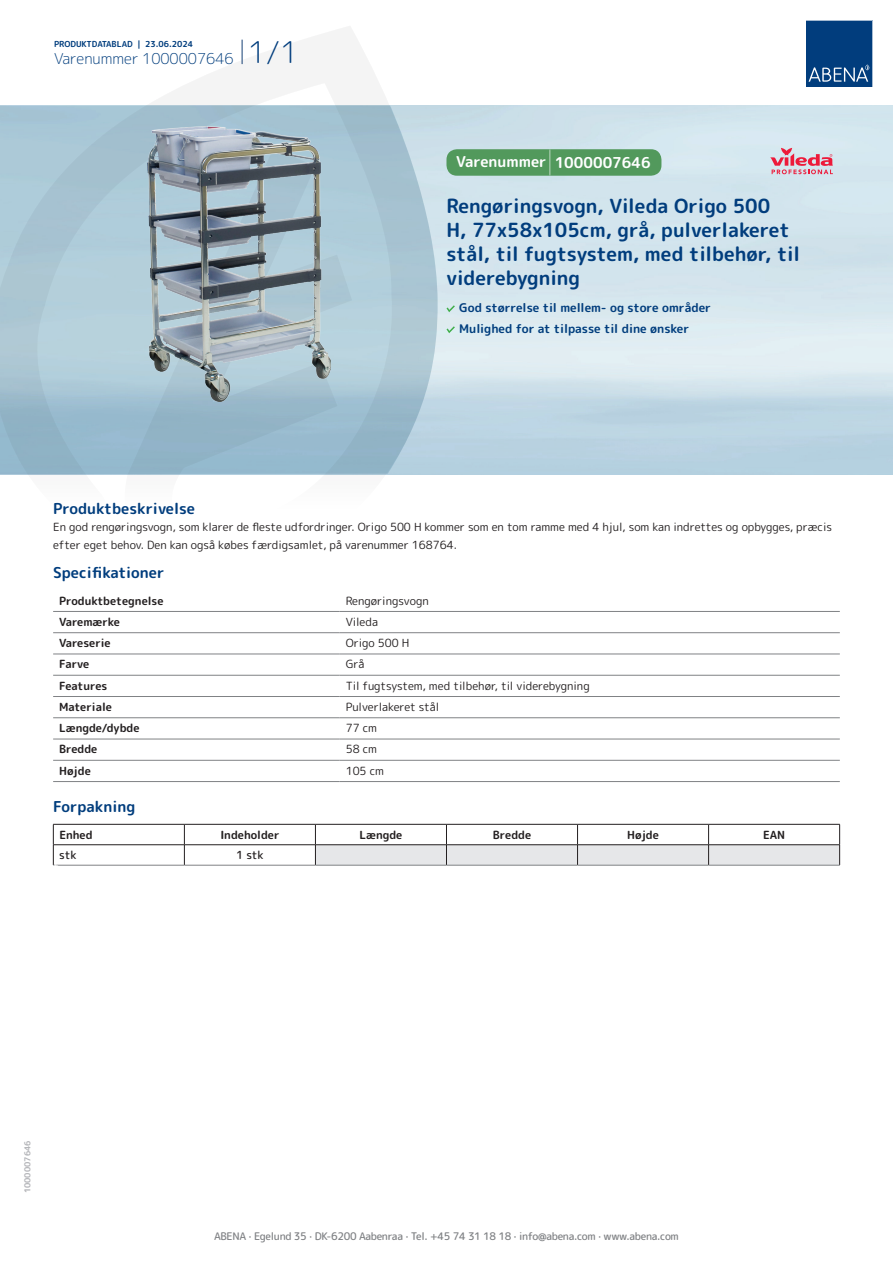
<style>
.page{position:relative;width:893px;height:1263px;background:#fff}
.page>*{position:absolute;margin:0;border:0;box-sizing:border-box;transform-origin:0 0}
.t1{font:700 19.5px/24px "Rounded Mplus 1 c";color:#013d7d}
.t2{font:700 15px "Rounded Mplus 1 c";color:#013d7d}
.t3{font:300 15px "Rounded Mplus 1 c";color:#013d7d}
.t4{font:700 15px "Rounded Mplus 1 c";color:#fff}
.t5{font:700 12px/21px "Rounded Mplus 1 c";color:#013d7d}
.t6{font:11.25px/18px "Rounded Mplus 1 c";color:#231f20}
.t7{font:700 11.25px "Rounded Mplus 1 c";color:#231f20}
.t8{font:500 11.25px "Rounded Mplus 1 c";letter-spacing:-.01em;color:#231f20}
.t9{font:500 10.5px "Rounded Mplus 1 c";letter-spacing:-.03em;color:#808285}
.t10{font:700 10.5px "Rounded Mplus 1 c";color:#fff}
.t11{font:700 8.25px "Rounded Mplus 1 c";color:#013d7d}
.t12{font:700 8.25px "Rounded Mplus 1 c";color:#b2b3b7}
.s1{font-size:30px}
.s2{font-size:25.5px}
</style>
<div class="page">
<svg style="left:0;top:26px;width:439px;height:449px"></svg>
<svg style="left:0;top:106px;width:438px;height:368px;background:#a6c4d3"></svg>
<svg style="left:242px;top:40px;width:1px;height:24px"></svg>
<svg style="left:806px;top:20px;width:67px;height:67px;background:#144b86"></svg>
<img style="left:147px;top:127px;width:184px;height:275px">
<hr style="left:53px;top:611px;width:287px;height:1px;background:#808285">
<hr style="left:340px;top:611px;width:500px;height:1px;background:#808285">
<hr style="left:53px;top:632px;width:287px;height:1px;background:#808285">
<hr style="left:340px;top:632px;width:500px;height:1px;background:#808285">
<hr style="left:53px;top:654px;width:287px;height:1px;background:#808285">
<hr style="left:340px;top:654px;width:500px;height:1px;background:#808285">
<hr style="left:53px;top:675px;width:287px;height:1px;background:#808285">
<hr style="left:340px;top:675px;width:500px;height:1px;background:#808285">
<hr style="left:53px;top:696px;width:287px;height:1px;background:#808285">
<hr style="left:340px;top:696px;width:500px;height:1px;background:#808285">
<hr style="left:53px;top:717px;width:287px;height:1px;background:#808285">
<hr style="left:340px;top:717px;width:500px;height:1px;background:#808285">
<hr style="left:53px;top:739px;width:287px;height:1px;background:#808285">
<hr style="left:340px;top:739px;width:500px;height:1px;background:#808285">
<hr style="left:53px;top:760px;width:287px;height:1px;background:#808285">
<hr style="left:340px;top:760px;width:500px;height:1px;background:#808285">
<hr style="left:53px;top:781px;width:287px;height:1px;background:#808285">
<hr style="left:340px;top:781px;width:500px;height:1px;background:#808285">
<hr style="left:53px;top:824px;width:131px;height:1px;background:#231f20">
<hr style="left:184px;top:824px;width:131px;height:1px;background:#231f20">
<hr style="left:53px;top:844px;width:131px;height:1px;background:#231f20">
<svg style="left:53px;top:824px;width:1px;height:41px"></svg>
<hr style="left:184px;top:844px;width:131px;height:1px;background:#231f20">
<svg style="left:184px;top:824px;width:1px;height:41px"></svg>
<svg style="left:315px;top:824px;width:525px;height:41px"></svg>
<hr style="left:53px;top:865px;width:131px;height:1px;background:#808285">
<hr style="left:184px;top:865px;width:131px;height:1px;background:#808285">
<hr style="left:315px;top:865px;width:131px;height:1px;background:#808285">
<hr style="left:446px;top:865px;width:131px;height:1px;background:#808285">
<hr style="left:577px;top:865px;width:132px;height:1px;background:#808285">
<hr style="left:709px;top:865px;width:131px;height:1px;background:#808285">
<svg style="left:446px;top:305px;width:9px;height:7px"></svg>
<svg style="left:446px;top:326px;width:9px;height:7px"></svg>
<div style="left:446px;top:149px;width:215px;height:27px;background:#52995c;border-radius:10px"></div>
<svg style="left:770px;top:148px;width:63px;height:26px;background:#dca6b5"></svg>
<p class="t11" style="left:54px;top:38px;width:141px">PRODUKTDATABLAD | 23.06.2024</p>
<h2 class="t3" style="left:54px;top:48px;width:246px">Varenummer 1000007646 <span class="s1">1/1</span></h2>
<h2 class="t4" style="left:456px;top:152px;width:196px">Varenummer <span class="s2">|</span> 1000007646</h2>
<h1 class="t1" style="left:446px;top:194px;width:355px">Rengøringsvogn, Vileda Origo 500<br>H, 77x58x105cm, grå, pulverlakeret stål, til fugtsystem, med tilbehør, til viderebygning</h1>
<p class="t5" style="left:459px;top:297px;width:253px">God størrelse til mellem- og store områder<br>Mulighed for at tilpasse til dine ønsker</p>
<h2 class="t2" style="left:53px;top:498px;width:143px">Produktbeskrivelse</h2>
<p class="t6" style="left:53px;top:517px;width:780px">En god rengøringsvogn, som klarer de fleste udfordringer. Origo 500 H kommer som en tom ramme med 4 hjul, som kan indrettes og opbygges, præcis efter eget behov. Den kan også købes færdigsamlet, på varenummer 168764.</p>
<h2 class="t2" style="left:53px;top:562px;width:113px">Specifikationer</h2>
<p class="t7" style="left:59px;top:592px;width:106px">Produktbetegnelse</p>
<p class="t6" style="left:346px;top:591px;width:85px">Rengøringsvogn</p>
<p class="t7" style="left:59px;top:614px;width:62px">Varemærke</p>
<p class="t6" style="left:346px;top:613px;width:34px">Vileda</p>
<p class="t7" style="left:59px;top:635px;width:53px">Vareserie</p>
<p class="t6" style="left:346px;top:634px;width:65px">Origo 500 H</p>
<p class="t7" style="left:59px;top:656px;width:32px">Farve</p>
<p class="t6" style="left:346px;top:655px;width:20px">Grå</p>
<p class="t7" style="left:59px;top:678px;width:50px">Features</p>
<p class="t6" style="left:346px;top:676px;width:245px">Til fugtsystem, med tilbehør, til viderebygning</p>
<p class="t7" style="left:59px;top:699px;width:54px">Materiale</p>
<p class="t6" style="left:346px;top:698px;width:95px">Pulverlakeret stål</p>
<p class="t7" style="left:59px;top:720px;width:82px">Længde/dybde</p>
<p class="t6" style="left:346px;top:719px;width:33px">77 cm</p>
<p class="t7" style="left:59px;top:741px;width:40px">Bredde</p>
<p class="t6" style="left:346px;top:740px;width:33px">58 cm</p>
<p class="t7" style="left:59px;top:763px;width:33px">Højde</p>
<p class="t6" style="left:346px;top:762px;width:40px">105 cm</p>
<h2 class="t2" style="left:53px;top:796px;width:84px">Forpakning</h2>
<p class="t7" style="left:59px;top:827px;width:35px">Enhed</p>
<p class="t7" style="left:220px;top:827px;width:61px">Indeholder</p>
<p class="t7" style="left:359px;top:827px;width:44px">Længde</p>
<p class="t7" style="left:493px;top:827px;width:40px">Bredde</p>
<p class="t7" style="left:627px;top:827px;width:33px">Højde</p>
<p class="t7" style="left:763px;top:827px;width:24px">EAN</p>
<p class="t8" style="left:59px;top:847px;width:19px">stk</p>
<p class="t8" style="left:236px;top:847px;width:29px">1 stk</p>
<p class="t10" style="left:53px;top:860px;width:7px">*</p>
<p class="t12" style="left:22px;top:1193px;width:54px;rotate:-90deg">1000007646</p>
<p class="t9" style="left:214px;top:1229px;width:466px">ABENA · Egelund 35 · DK-6200 Aabenraa · Tel. +45 74 31 18 18 · info@abena.com · www.abena.com</p>
</div>
